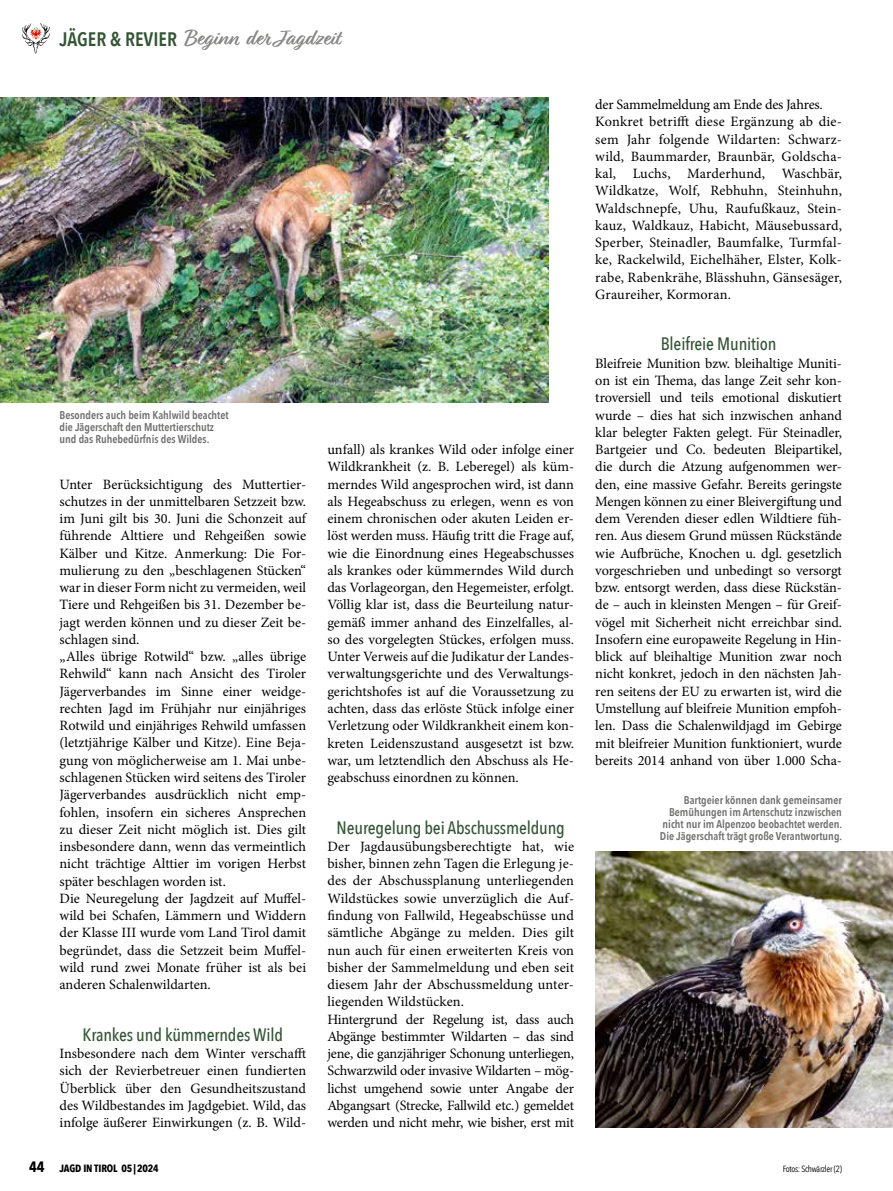
<style>
.page{position:relative;width:893px;height:1191px;background:#fff}
.page>*{position:absolute;margin:0;border:0;box-sizing:border-box;transform-origin:0 0}
.t1{font:700 22.5px "Relation";letter-spacing:.015em;color:#878786}
.t2{font:500 18px "Avenir Next Condensed";letter-spacing:-.01em;color:#345535}
.t3{font:14.25px/17.2px "Minion Pro";color:#000}
.t4{font:600 11.25px/12px "Avenir Next Condensed";color:#6f6f6e}
.t5{font:700 10.5px "Avenir Next Condensed";letter-spacing:-.01em;color:#000}
.t6{font:9px "Avenir Next Condensed";letter-spacing:-.03em;color:#000}
.s1{font-size:15px}
</style>
<div class="page">
<svg style="left:22px;top:23px;width:28px;height:30px"></svg>
<img style="left:0;top:98px;width:549px;height:304px">
<img style="left:595px;top:851px;width:298px;height:276px">
<h1 class="t1" style="left:60px;top:25px;width:282px"><sub>JÄGER</sub> <sub>&amp;</sub> <sub>REVIER</sub> Beginn der Jagdzeit</h1>
<p class="t4" style="left:60px;top:409px;width:171px">Besonders auch beim Kahlwild beachtet die Jägerschaft den Muttertierschutz und das Ruhebedürfnis des Wildes.</p>
<p class="t3" style="left:60px;top:475px;width:248px">Unter Berücksichtigung des Muttertier&shy;schutzes in der unmittelbaren Setzzeit bzw. im Juni gilt bis 30. Juni die Schonzeit auf führende Alttiere und Rehgeißen sowie Kälber und Kitze. Anmerkung: Die For&shy;mulierung zu den „beschlagenen Stücken“ war in dieser Form nicht zu vermeiden, weil Tiere und Rehgeißen bis 31. Dezember be&shy;jagt werden können und zu dieser Zeit be&shy;schlagen sind.<br>„Alles übrige Rotwild“ bzw. „alles übrige Rehwild“ kann nach Ansicht des Tiroler Jägerverbandes im Sinne einer weidge&shy;rechten Jagd im Frühjahr nur einjähriges Rotwild und einjähriges Rehwild umfassen (letztjährige Kälber und Kitze). Eine Beja&shy;gung von möglicherweise am 1. Mai unbe&shy;schlagenen Stücken wird seitens des Tiroler Jägerverbandes ausdrücklich nicht emp&shy;fohlen, insofern ein sicheres Ansprechen zu dieser Zeit nicht möglich ist. Dies gilt insbesondere dann, wenn das vermeintlich nicht trächtige Alttier im vorigen Herbst später beschlagen worden ist.<br>Die Neuregelung der Jagdzeit auf Muffel&shy;wild bei Schafen, Lämmern und Widdern der Klasse III wurde vom Land Tirol damit begründet, dass die Setzzeit beim Muffel&shy;wild rund zwei Monate früher ist als bei anderen Schalenwildarten.</p>
<p class="t2" style="left:83px;top:1023px;width:202px">Krankes und kümmerndes Wild</p>
<p class="t3" style="left:60px;top:1044px;width:248px;text-align:justify">Insbesondere nach dem Winter verschafft sich der Revierbetreuer einen fundierten Überblick über den Gesundheitszustand des Wildbestandes im Jagdgebiet. Wild, das infolge äußerer Einwirkungen (z. B. Wild-</p>
<p class="t3" style="left:327px;top:441px;width:248px;text-align:justify">unfall) als krankes Wild oder infolge einer Wildkrankheit (z. B. Leberegel) als küm&shy;merndes Wild angesprochen wird, ist dann als Hegeabschuss zu erlegen, wenn es von einem chronischen oder akuten Leiden er&shy;löst werden muss. Häufig tritt die Frage auf, wie die Einordnung eines Hegeabschusses als krankes oder kümmerndes Wild durch das Vorlageorgan, den Hegemeister, erfolgt.<br>Völlig klar ist, dass die Beurteilung natur&shy;gemäß immer anhand des Einzelfalles, al&shy;so des vorgelegten Stückes, erfolgen muss.<br>Unter Verweis auf die Judikatur der Landes&shy;verwaltungsgerichte und des Verwaltungs&shy;gerichtshofes ist auf die Voraussetzung zu achten, dass das erlöste Stück infolge einer Verletzung oder Wildkrankheit einem kon&shy;kreten Leidenszustand ausgesetzt ist bzw. war, um letztendlich den Abschuss als He&shy;geabschuss einordnen zu können.</p>
<p class="t2" style="left:337px;top:816px;width:230px">Neuregelung bei Abschussmeldung</p>
<p class="t3" style="left:327px;top:837px;width:248px">Der Jagdausübungsberechtigte hat, wie bisher, binnen zehn Tagen die Erlegung je&shy;des der Abschussplanung unterliegenden Wildstückes sowie unverzüglich die Auf&shy;findung von Fallwild, Hegeabschüsse und sämtliche Abgänge zu melden. Dies gilt nun auch für einen erweiterten Kreis von bisher der Sammelmeldung und eben seit diesem Jahr der Abschussmeldung unter&shy;liegenden Wildstücken.<br>Hintergrund der Regelung ist, dass auch Abgänge bestimmter Wildarten – das sind jene, die ganzjähriger Schonung unterliegen, Schwarzwild oder invasive Wildarten – mög&shy;lichst umgehend sowie unter Angabe der Abgangsart (Strecke, Fallwild etc.) gemeldet werden und nicht mehr, wie bisher, erst mit</p>
<p class="t3" style="left:595px;top:96px;width:248px">der Sammelmeldung am Ende des Jahres.<br>Konkret betrifft diese Ergänzung ab die&shy;sem Jahr folgende Wildarten: Schwarz&shy;wild, Baummarder, Braunbär, Goldscha&shy;kal, Luchs, Marderhund, Waschbär, Wildkatze, Wolf, Rebhuhn, Steinhuhn, Waldschnepfe, Uhu, Raufußkauz, Stein&shy;kauz, Waldkauz, Habicht, Mäusebussard, Sperber, Steinadler, Baumfalke, Turmfal&shy;ke, Rackelwild, Eichelhäher, Elster, Kolk&shy;rabe, Rabenkrähe, Blässhuhn, Gänsesäger, Graureiher, Kormoran.</p>
<p class="t2" style="left:661px;top:333px;width:117px">Bleifreie Munition</p>
<p class="t3" style="left:595px;top:354px;width:248px;text-align:justify">Bleifreie Munition bzw. bleihaltige Muniti&shy;on ist ein Thema, das lange Zeit sehr kon&shy;troversiell und teils emotional diskutiert wurde – dies hat sich inzwischen anhand klar belegter Fakten gelegt. Für Steinadler, Bartgeier und Co. bedeuten Bleipartikel, die durch die Atzung aufgenommen wer&shy;den, eine massive Gefahr. Bereits geringste Mengen können zu einer Bleivergiftung und dem Verenden dieser edlen Wildtiere füh&shy;ren. Aus diesem Grund müssen Rückstände wie Aufbrüche, Knochen u. dgl. gesetzlich vorgeschrieben und unbedingt so versorgt bzw. entsorgt werden, dass diese Rückstän&shy;de – auch in kleinsten Mengen – für Greif&shy;vögel mit Sicherheit nicht erreichbar sind.<br>Insofern eine europaweite Regelung in Hin&shy;blick auf bleihaltige Munition zwar noch nicht konkret, jedoch in den nächsten Jah&shy;ren seitens der EU zu erwarten ist, wird die Umstellung auf bleifreie Munition empfoh&shy;len. Dass die Schalenwildjagd im Gebirge mit bleifreier Munition funktioniert, wurde bereits 2014 anhand von über 1.000 Scha-</p>
<p class="t4" style="left:660px;top:794px;width:184px;text-align:right">Bartgeier können dank gemeinsamer Bemühungen im Artenschutz inzwischen nicht nur im Alpenzoo beobachtet werden.<br>Die Jägerschaft trägt große Verantwortung.</p>
<p class="t5" style="left:29px;top:1161px;width:131px"><span class="s1">44</span> JAGD IN TIROL 05|2024</p>
<p class="t6" style="left:783px;top:1161px;width:61px">Fotos: Schwärzler (2)</p>
</div>
